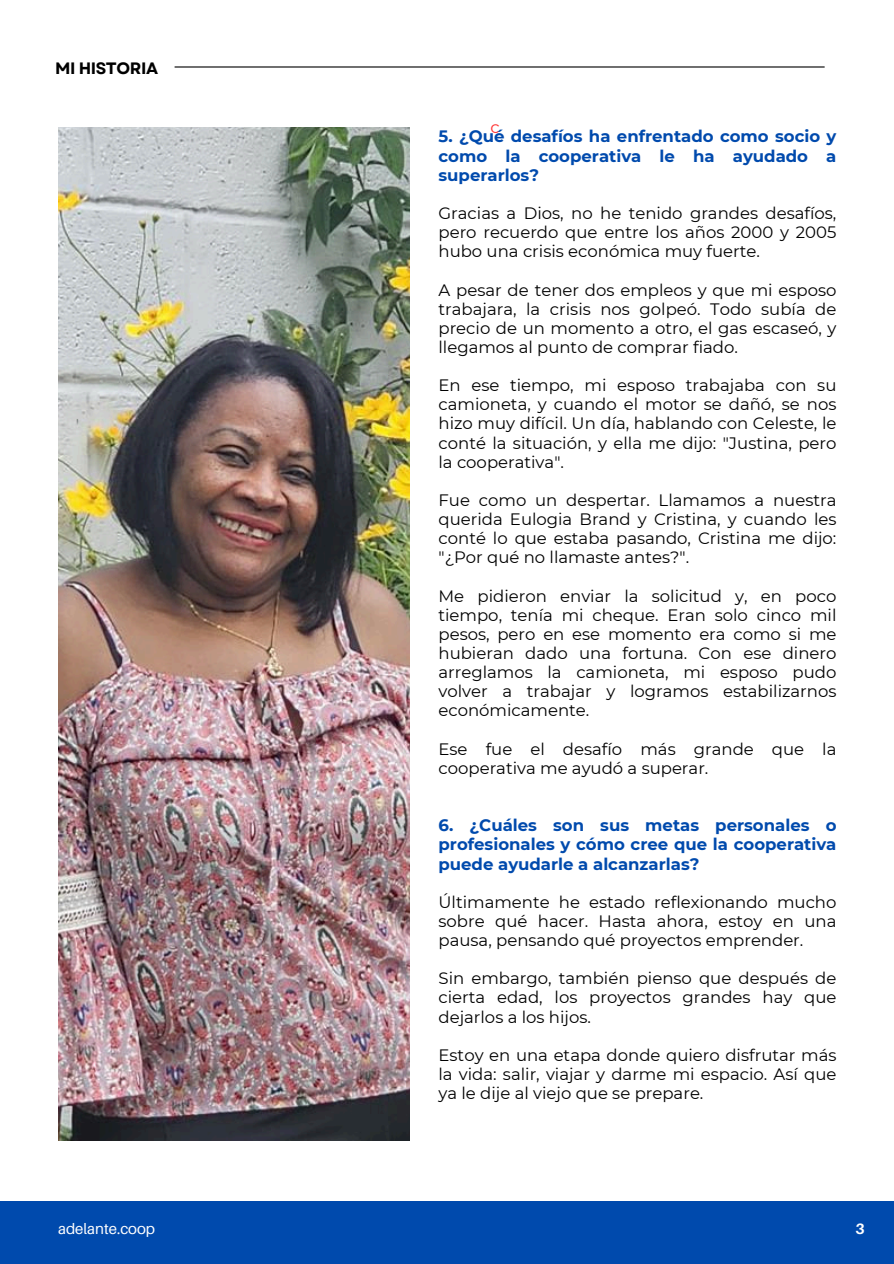
<style>
.page{position:relative;width:894px;height:1264px;background:#fff}
.page>*{position:absolute;margin:0;border:0;box-sizing:border-box;transform-origin:0 0}
.t1{font:16.5px/19.2px "Montserrat";color:#000;text-align:justify}
.t2{font:700 16.5px/19.2px "Montserrat";color:#004aad;text-align:justify}
.t3{font:700 16.5px "Garet";letter-spacing:-.025em;color:#000}
.t4{font:16.5px "Montserrat";color:#ff3131}
.t5{font:15px "Aileron";color:#fff}
.t6{font:700 15px "Aileron";color:#fff}
</style>
<div class="page">
<hr style="left:174px;top:66px;width:650px;height:2px;background:#000">
<div style="left:0;top:1201px;width:893px;height:62px;background:#004aad"></div>
<img style="left:58px;top:128px;width:351px;height:1012px">
<h1 class="t3" style="left:55px;top:56px;width:104px">MI HISTORIA</h1>
<p class="t5" style="left:58px;top:1219px;width:98px">adelante.coop</p>
<p class="t4" style="left:490px;top:117px;width:11px">c</p>
<p class="t2" style="left:438px;top:127px;width:399px">5. ¿Qué desafíos ha enfrentado como socio y como la cooperativa le ha ayudado a superarlos?</p>
<h2 class="t1" style="left:438px;top:203px;width:399px">Gracias a Dios, no he tenido grandes desafíos, pero recuerdo que entre los años 2000 y 2005 hubo una crisis económica muy fuerte.</h2>
<p class="t1" style="left:438px;top:280px;width:399px">A pesar de tener dos empleos y que mi esposo trabajara, la crisis nos golpeó. Todo subía de precio de un momento a otro, el gas escaseó, y llegamos al punto de comprar fiado.</p>
<p class="t1" style="left:438px;top:375px;width:399px">En ese tiempo, mi esposo trabajaba con su camioneta, y cuando el motor se dañó, se nos hizo muy difícil. Un día, hablando con Celeste, le conté la situación, y ella me dijo: "Justina, pero la cooperativa".</p>
<p class="t1" style="left:438px;top:490px;width:399px">Fue como un despertar. Llamamos a nuestra querida Eulogia Brand y Cristina, y cuando les conté lo que estaba pasando, Cristina me dijo: "¿Por qué no llamaste antes?".</p>
<p class="t1" style="left:438px;top:586px;width:399px">Me pidieron enviar la solicitud y, en poco tiempo, tenía mi cheque. Eran solo cinco mil pesos, pero en ese momento era como si me hubieran dado una fortuna. Con ese dinero arreglamos la camioneta, mi esposo pudo volver a trabajar y logramos estabilizarnos económicamente.</p>
<p class="t1" style="left:438px;top:739px;width:399px">Ese fue el desafío más grande que la cooperativa me ayudó a superar.</p>
<p class="t2" style="left:438px;top:815px;width:399px">6. ¿Cuá les son sus metas personales o profesionales y cómo cree que la cooperativa puede ayudarle a alcanzarlas?</p>
<h2 class="t1" style="left:438px;top:892px;width:399px">Últimamente he estado reflexionando mucho sobre qué hacer. Hasta ahora, estoy en una pausa, pensando qué proyectos emprender.</h2>
<p class="t1" style="left:438px;top:968px;width:399px">Sin embargo, también pienso que después de cierta edad, los proyectos grandes hay que dejarlos a los hijos.</p>
<p class="t1" style="left:438px;top:1045px;width:399px">Estoy en una etapa donde quiero disfrutar más la vida: salir, viajar y darme mi espacio. Así que ya le dije al viejo que se prepare.</p>
<p class="t6" style="left:855px;top:1219px;width:11px">3</p>
</div>
